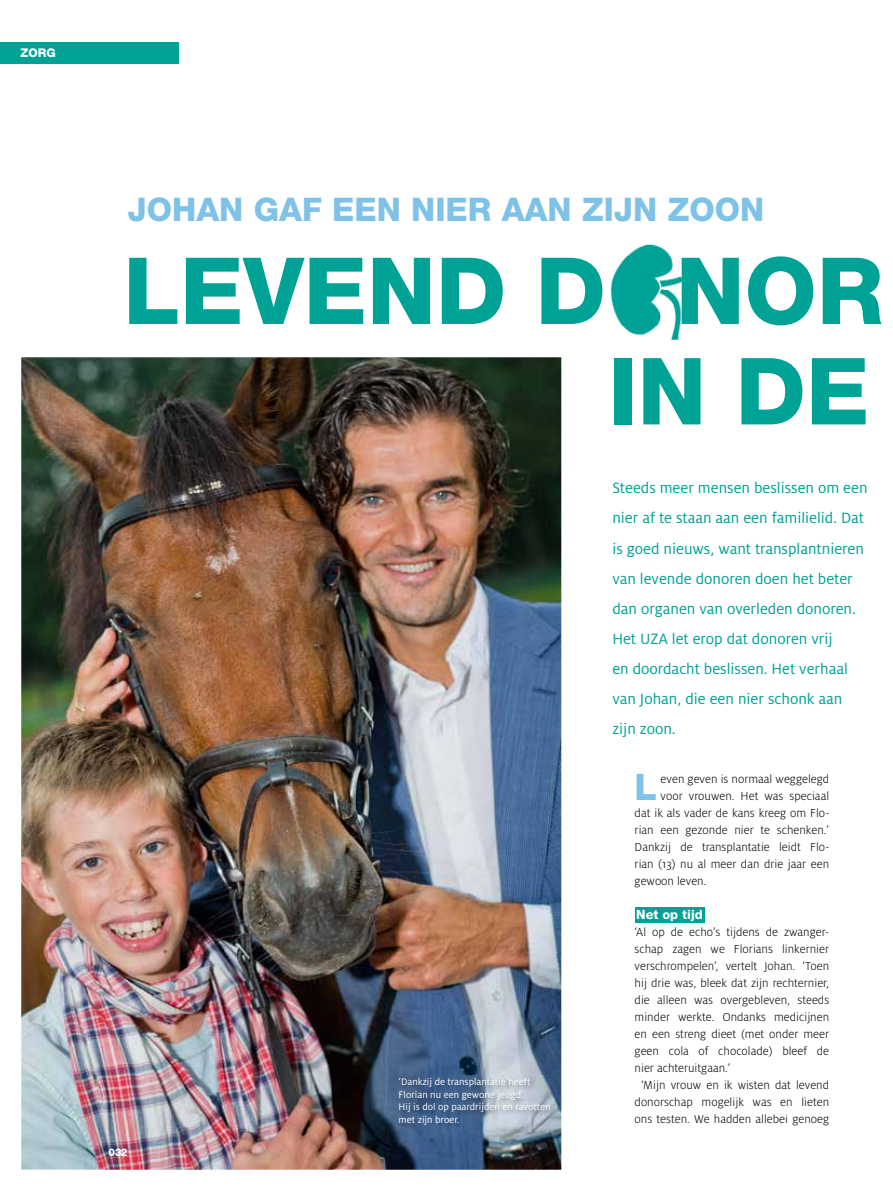
<style>
.page{position:relative;width:893px;height:1191px;background:#fff}
.page>*{position:absolute;margin:0;border:0;box-sizing:border-box;transform-origin:0 0}
.t1{font:800 92.7px/100.4px "Helvetica Neue LT Std";color:#00a296;text-align:right}
.t2{font:800 36.6px "Helvetica Neue LT Std";color:#7fc2e8}
.t3{font:800 32.55px "Helvetica Neue LT Std";color:#7fc2e8}
.t4{font:16.5px/30px "Milo OT";color:#00a296}
.t5{font:300 12.75px "Milo OT";color:#000}
.t6{font:800 12.75px "Helvetica Neue LT Std";color:#fff}
.t7{font:800 12px "Helvetica Neue LT Std";color:#fff}
.t8{font:10.5px/12.6px "Milo OT";color:#fff}
.t9{font:800 10.5px "Helvetica Neue LT Std";color:#fff}
</style>
<div class="page">
<img style="left:21px;top:357px;width:540px;height:812px">
<img style="left:397px;top:1075px;width:160px;height:56px">
<div style="left:0;top:43px;width:179px;height:21px;background:#00a296"></div>
<div style="left:635px;top:907px;width:69px;height:15px;background:#00a296"></div>
<img style="left:627px;top:244px;width:44px;height:12px">
<img style="left:601px;top:256px;width:88px;height:84px">
<p class="t7" style="left:20px;top:46px;width:37px">ZORG</p>
<h3 class="t3" style="left:128px;top:190px;width:638px">JOHAN GAF EEN NIER AAN ZIJN ZOON</h3>
<h1 class="t1" style="left:123px;top:241px;width:762px">LEVEND D NOR<br>IN DE</h1>
<p class="t9" style="left:109px;top:1146px;width:21px">032</p>
<p class="t8" style="left:399px;top:1075px;width:153px">‘Dankzij de transplantatie heeft<br>Florian nu een gewone jeugd.<br>Hij is dol op paardrijden en ravotten met zijn broer.</p>
<p class="t4" style="left:612px;top:473px;width:257px">Steeds meer mensen beslissen om een nier af te staan aan een familielid. Dat is goed nieuws, want transplantnieren van levende donoren doen het beter dan organen van overleden donoren.<br>Het UZA let erop dat donoren vrij<br>en doordacht beslissen. Het verhaal van Johan, die een nier schonk aan zijn zoon.</p>
<h2 class="t2" style="left:635px;top:765px;width:24px">L</h2>
<p class="t5" style="left:661px;top:772px;width:170px">even geven is normaal weggelegd</p>
<p class="t5" style="left:661px;top:789px;width:170px">voor vrouwen. Het was speciaal</p>
<p class="t5" style="left:635px;top:806px;width:196px">dat ik als vader de kans kreeg om Flo-</p>
<p class="t5" style="left:635px;top:823px;width:196px">rian een gezonde nier te schenken.’</p>
<p class="t5" style="left:635px;top:840px;width:196px">Dankzij de transplantatie leidt Flo-</p>
<p class="t5" style="left:635px;top:857px;width:196px">rian (13) nu al meer dan drie jaar een</p>
<p class="t5" style="left:635px;top:874px;width:73px">gewoon leven.</p>
<p class="t6" style="left:636px;top:906px;width:68px">Net op tijd</p>
<p class="t5" style="left:635px;top:925px;width:196px">‘Al op de echo’s tijdens de zwanger-</p>
<p class="t5" style="left:635px;top:942px;width:196px">schap zagen we Florians linkernier</p>
<p class="t5" style="left:635px;top:959px;width:196px">verschrompelen’, vertelt Johan. ‘Toen</p>
<p class="t5" style="left:635px;top:976px;width:196px">hij drie was, bleek dat zijn rechternier,</p>
<p class="t5" style="left:635px;top:993px;width:196px">die alleen was overgebleven, steeds</p>
<p class="t5" style="left:635px;top:1010px;width:196px">minder werkte. Ondanks medicijnen</p>
<p class="t5" style="left:635px;top:1027px;width:196px">en een streng dieet (met onder meer</p>
<p class="t5" style="left:635px;top:1044px;width:196px">geen cola of chocolade) bleef de</p>
<p class="t5" style="left:635px;top:1061px;width:97px">nier achteruitgaan.’</p>
<p class="t5" style="left:641px;top:1078px;width:190px">‘Mijn vrouw en ik wisten dat levend</p>
<p class="t5" style="left:635px;top:1095px;width:196px">donorschap mogelijk was en lieten</p>
<p class="t5" style="left:635px;top:1112px;width:196px">ons testen. We hadden allebei genoeg</p>
</div>
